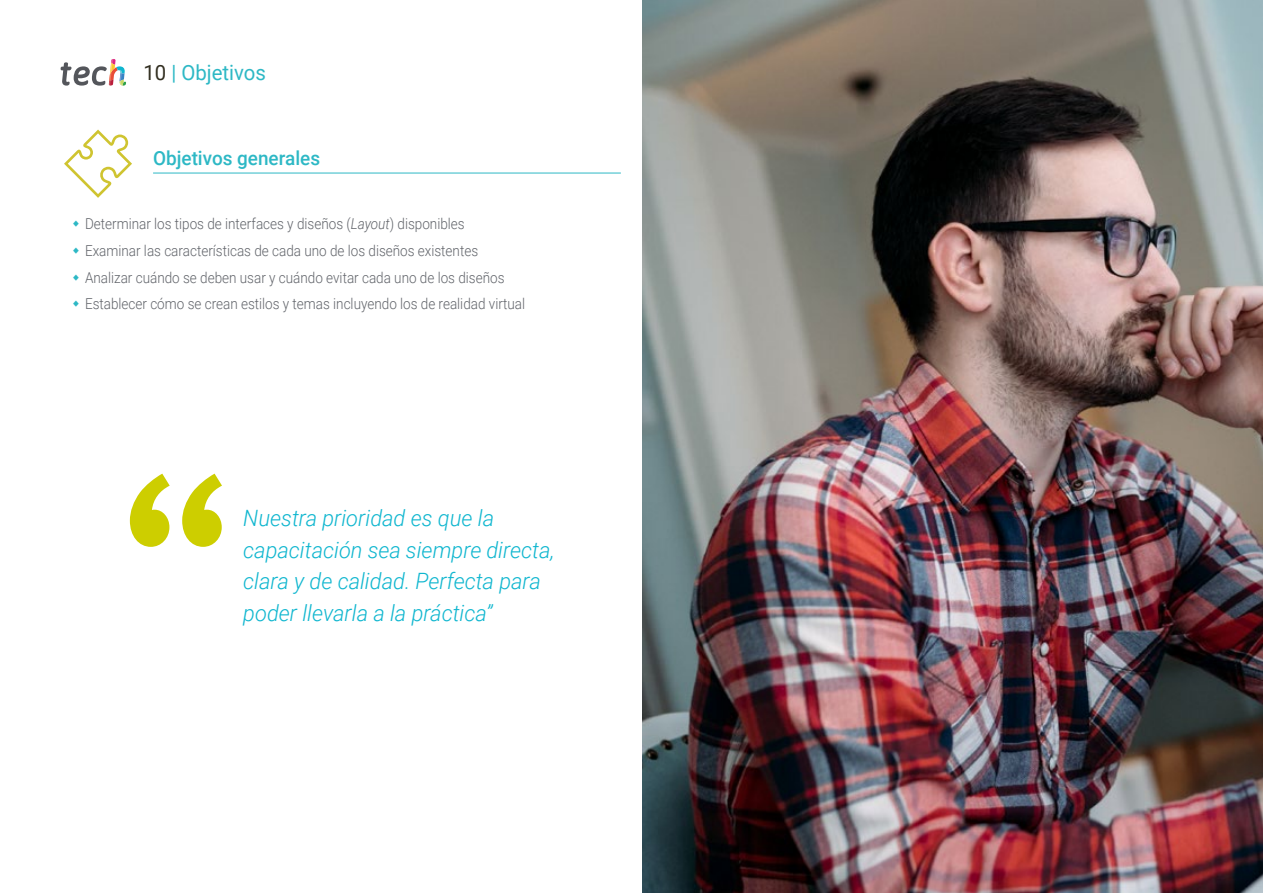
<style>
.page{position:relative;width:1263px;height:893px;background:#fff}
.page>*{position:absolute;margin:0;border:0;box-sizing:border-box;transform-origin:0 0}
.t1{font:italic 300 22.5px/31.5px "Roboto";color:#0fb6cf}
.t2{font:21px "Roboto";color:#2db8c5}
.t3{font:500 19.5px "Roboto";color:#2db8c5}
.t4{font:300 15px/26.7px "Roboto";color:#61646a;scale:.9 1}
.s1{color:#312e20}
.s2{font-style:italic}
</style>
<div class="page">
<svg style="left:64px;top:130px;width:68px;height:68px"></svg>
<img style="left:642px;top:0;width:621px;height:893px">
<svg style="left:61px;top:59px;width:65px;height:27px"></svg>
<svg style="left:130px;top:474px;width:92px;height:73px"></svg>
<hr style="left:153px;top:173px;width:468px;height:1px;background:#2db8c5">
<h2 class="t2" style="left:144px;top:57px;width:124px"><span class="s1">10</span> | Objetivos</h2>
<h3 class="t3" style="left:153px;top:144px;width:169px">Objetivos generales</h3>
<p class="t4" style="left:85px;top:210px;width:491px">Determinar los tipos de interfaces y diseños (<span class="s2">Layout</span>) disponibles<br>Examinar las características de cada uno de los diseños existentes Analizar cuándo se deben usar y cuándo evitar cada uno de los diseños Establecer cómo se crean estilos y temas incluyendo los de realidad virtual</p>
<h1 class="t1" style="left:243px;top:502px;width:313px">Nuestra prioridad es que la capacitación sea siempre directa, clara y de calidad. Perfecta para poder llevarla a la práctica”</h1>
</div>
